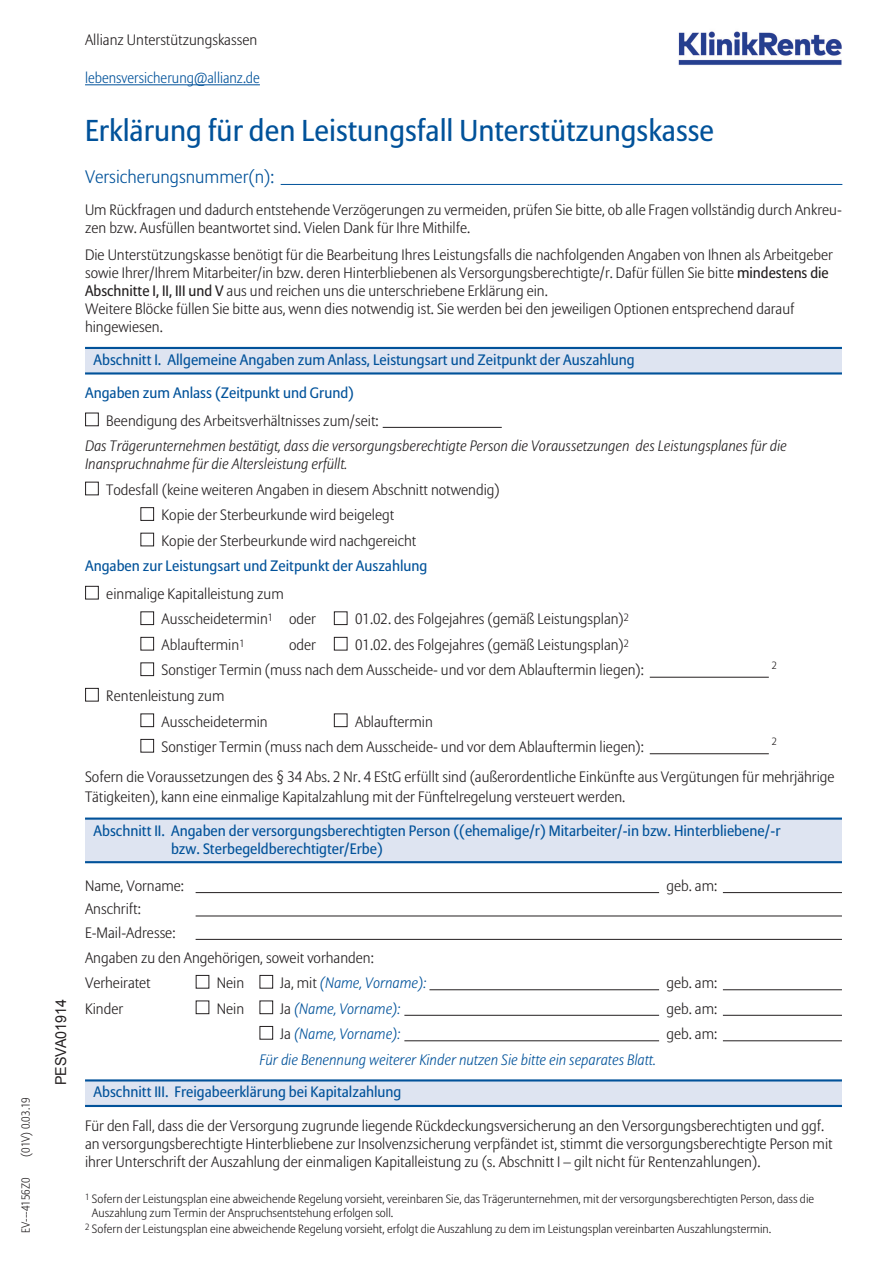
<style>
.page{position:relative;width:893px;height:1263px;background:#fff}
.page>*{position:absolute;margin:0;border:0;box-sizing:border-box;transform-origin:0 0}
.t1{font:30px "Allianz Sans";color:#01529a}
.t2{font:300 18px "Allianz Sans";color:#01529a}
.t3{font:300 15px/25.5px "Allianz Sans";color:#231f20}
.t4{font:15px/18px "Allianz Sans";color:#01529a}
.t5{font:italic 300 15px/18px "Allianz Sans";color:#231f20}
.t6{font:italic 300 15px "Allianz Sans";color:#01529a}
.t7{font:300 15px "Allianz Sans";color:#01529a;scale:.95 1}
.t8{font:15px "Arial";color:#231f20;scale:.95 1}
.t9{font:300 12px/13.8px "Allianz Sans";color:#231f20}
.t10{font:300 11.7px "Allianz Sans";color:#231f20;scale:.95 1}
.t11{font:300 10.5px "Allianz Sans";color:#231f20}
.s1{font-weight:400}
.s2{font-style:normal;color:#231f20}
</style>
<div class="page">
<div style="left:85px;top:347px;width:757px;height:26px;background:#dee4f1"></div>
<div style="left:85px;top:1080px;width:757px;height:25px;background:#dee4f1"></div>
<div style="left:85px;top:818px;width:757px;height:44px;background:#dee4f1"></div>
<hr style="left:85px;top:84px;width:175px;height:1px;background:#01529a">
<hr style="left:281px;top:184px;width:561px;height:1px;background:#01529a">
<hr style="left:85px;top:347px;width:757px;height:2px;background:#01529a">
<hr style="left:85px;top:1079px;width:757px;height:2px;background:#01529a">
<hr style="left:85px;top:817px;width:757px;height:3px;background:#01529a">
<hr style="left:85px;top:372px;width:757px;height:2px;background:#01529a">
<hr style="left:85px;top:1105px;width:757px;height:2px;background:#01529a">
<hr style="left:85px;top:861px;width:757px;height:2px;background:#01529a">
<hr style="left:383px;top:427px;width:119px;height:1px;background:#231f20">
<hr style="left:650px;top:677px;width:119px;height:1px;background:#231f20">
<hr style="left:650px;top:753px;width:119px;height:1px;background:#231f20">
<hr style="left:429px;top:989px;width:230px;height:1px;background:#231f20">
<hr style="left:404px;top:1015px;width:255px;height:1px;background:#231f20">
<hr style="left:404px;top:1040px;width:255px;height:1px;background:#231f20">
<hr style="left:723px;top:989px;width:119px;height:1px;background:#231f20">
<hr style="left:723px;top:1015px;width:119px;height:1px;background:#231f20">
<hr style="left:723px;top:1040px;width:119px;height:1px;background:#231f20">
<img style="left:678px;top:31px;width:164px;height:34px">
<div style="left:196px;top:975px;width:13px;height:13px;border:1px solid #231f20"></div>
<div style="left:196px;top:1000px;width:13px;height:14px;border:1px solid #231f20"></div>
<div style="left:259px;top:975px;width:14px;height:13px;border:1px solid #231f20"></div>
<div style="left:259px;top:1000px;width:14px;height:14px;border:1px solid #231f20"></div>
<div style="left:259px;top:1026px;width:14px;height:14px;border:1px solid #231f20"></div>
<div style="left:85px;top:413px;width:14px;height:13px;border:1px solid #231f20"></div>
<div style="left:85px;top:586px;width:14px;height:13px;border:1px solid #231f20"></div>
<div style="left:85px;top:688px;width:14px;height:13px;border:1px solid #231f20"></div>
<div style="left:85px;top:482px;width:14px;height:13px;border:1px solid #231f20"></div>
<div style="left:140px;top:507px;width:14px;height:14px;border:1px solid #231f20"></div>
<div style="left:140px;top:611px;width:14px;height:14px;border:1px solid #231f20"></div>
<div style="left:140px;top:713px;width:14px;height:14px;border:1px solid #231f20"></div>
<div style="left:140px;top:637px;width:14px;height:13px;border:1px solid #231f20"></div>
<div style="left:334px;top:713px;width:13px;height:14px;border:1px solid #231f20"></div>
<div style="left:140px;top:662px;width:14px;height:14px;border:1px solid #231f20"></div>
<div style="left:140px;top:739px;width:14px;height:13px;border:1px solid #231f20"></div>
<div style="left:334px;top:611px;width:13px;height:14px;border:1px solid #231f20"></div>
<div style="left:334px;top:637px;width:13px;height:13px;border:1px solid #231f20"></div>
<div style="left:140px;top:533px;width:14px;height:13px;border:1px solid #231f20"></div>
<hr style="left:196px;top:892px;width:463px;height:1px;background:#231f20">
<hr style="left:723px;top:892px;width:119px;height:1px;background:#231f20">
<hr style="left:196px;top:915px;width:646px;height:1px;background:#231f20">
<hr style="left:196px;top:939px;width:646px;height:1px;background:#231f20">
<p class="t10" style="left:19px;top:1157px;width:64px;rotate:-90deg">(01V) 0.03.19</p>
<p class="t10" style="left:19px;top:1233px;width:60px;rotate:-90deg">EV---4156Z0</p>
<p class="t8" style="left:53px;top:1085px;width:92px;rotate:-90deg">PESVA01914</p>
<p class="t3" style="left:85px;top:28px;width:174px">Allianz Unterstützungskassen</p>
<p class="t7" style="left:85px;top:69px;width:186px">lebensversicherung@allianz.de</p>
<h1 class="t1" style="left:85px;top:113px;width:631px">Erklärung für den Leistungsfall Unterstützungskasse</h1>
<p class="t2" style="left:85px;top:166px;width:191px">Versicherungsnummer(n):</p>
<p class="t3" style="left:85px;top:202px;width:758px;line-height:18.1px">Um Rückfragen und dadurch entstehende Verzögerungen zu vermeiden, prüfen Sie bitte, ob alle Fragen vollständig durch Ankreu&shy;zen bzw. Ausfüllen beantwortet sind. Vielen Dank für Ihre Mithilfe.</p>
<p class="t3" style="left:85px;top:246px;width:749px;line-height:18px">Die Unterstützungskasse benötigt für die Bearbeitung Ihres Leistungsfalls die nachfolgenden Angaben von Ihnen als Arbeitgeber sowie Ihrer/Ihrem Mitarbeiter/in bzw. deren Hinterbliebenen als Versorgungsberechtigte/r. Dafür füllen Sie bitte <span class="s1">mindestens die Abschnitte I, II, III und V</span> aus und reichen uns die unterschriebene Erklärung ein.<br>Weitere Blöcke füllen Sie bitte aus, wenn dies notwendig ist. Sie werden bei den jeweiligen Optionen entsprechend darauf hingewiesen.</p>
<p class="t4" style="left:94px;top:351px;width:543px">Abschnitt I. Allgemeine Angaben zum Anlass, Leistungsart und Zeitpunkt der Auszahlung</p>
<p class="t4" style="left:85px;top:384px;width:270px">Angaben zum Anlass (Zeitpunkt und Grund)</p>
<p class="t3" style="left:106px;top:408px;width:274px">Beendigung des Arbeitsverhältnisses zum/seit:</p>
<p class="t5" style="left:85px;top:438px;width:703px">Das Trägerunternehmen bestätigt, dass die versorgungsberechtigte Person die Voraussetzungen des Leistungsplanes für die<br>Inanspruchnahme für die Altersleistung erfüllt.</p>
<p class="t3" style="left:162px;top:477px;width:340px;text-indent:-55px">Todesfall (keine weiteren Angaben in diesem Abschnitt notwendig)<br>Kopie der Sterbeurkunde wird beigelegt</p>
<p class="t3" style="left:162px;top:528px;width:256px">Kopie der Sterbeurkunde wird nachgereicht</p>
<p class="t4" style="left:85px;top:558px;width:344px">Angaben zur Leistungsart und Zeitpunkt der Auszahlung</p>
<p class="t3" style="left:106px;top:582px;width:179px">einmalige Kapitalleistung zum</p>
<p class="t3" style="left:162px;top:607px;width:113px">Ausscheidetermin<sup>1</sup></p>
<p class="t3" style="left:162px;top:633px;width:84px">Ablauftermin<sup>1</sup></p>
<p class="t3" style="left:289px;top:607px;width:28px">oder oder</p>
<p class="t3" style="left:355px;top:607px;width:276px">01.02. des Folgejahres (gemäß Leistungsplan)<sup>2<br></sup>01.02. des Folgejahres (gemäß Leistungsplan)<sup>2</sup></p>
<p class="t3" style="left:162px;top:658px;width:484px">Sonstiger Termin (muss nach dem Ausscheide- und vor dem Ablauftermin liegen):</p>
<p class="t3" style="left:106px;top:684px;width:120px">Rentenleistung zum</p>
<p class="t3" style="left:162px;top:709px;width:108px">Ausscheidetermin</p>
<p class="t3" style="left:355px;top:709px;width:79px">Ablauftermin</p>
<p class="t11" style="left:772px;top:659px;width:7px">2</p>
<p class="t11" style="left:772px;top:735px;width:7px">2</p>
<p class="t3" style="left:85px;top:733px;width:751px;line-height:29.7px;text-indent:77px">Sonstiger Termin (muss nach dem Ausscheide- und vor dem Ablauftermin liegen):<br>Sofern die Voraussetzungen des § 34 Abs. 2 Nr. 4 EStG erfüllt sind (außerordentliche Einkünfte aus Vergütungen für mehrjährige</p>
<p class="t3" style="left:85px;top:784px;width:542px">Tätigkeiten), kann eine einmalige Kapitalzahlung mit der Fünftelregelung versteuert werden.</p>
<p class="t4" style="left:171px;top:822px;width:611px;text-indent:-78px">Abschnitt II. Angaben der versorgungsberechtigten Person ((ehemalige/r) Mitarbeiter/-in bzw. Hinterbliebene/-r bzw. Sterbegeldberechtigter/Erbe)</p>
<p class="t3" style="left:85px;top:873px;width:100px">Name, Vorname:</p>
<p class="t3" style="left:666px;top:873px;width:52px">geb. am:</p>
<p class="t3" style="left:85px;top:898px;width:92px;line-height:23.4px">Anschrift:<br>E-Mail-Adresse:</p>
<p class="t3" style="left:85px;top:945px;width:290px">Angaben zu den Angehörigen, soweit vorhanden:<br>Verheiratet<br>Kinder</p>
<p class="t3" style="left:217px;top:971px;width:29px">Nein<br>Nein</p>
<p class="t6" style="left:281px;top:974px;width:147px"><span class="s2">Ja, mit</span> (Name, Vorname):</p>
<p class="t6" style="left:281px;top:999px;width:121px"><span class="s2">Ja</span> (Name, Vorname):</p>
<p class="t6" style="left:281px;top:1025px;width:121px"><span class="s2">Ja</span> (Name, Vorname):</p>
<p class="t6" style="left:259px;top:1050px;width:398px">Für die Benennung weiterer Kinder nutzen Sie bitte ein separates Blatt.</p>
<p class="t4" style="left:94px;top:1084px;width:309px">Abschnitt III. Freigabeerklärung bei Kapitalzahlung</p>
<p class="t3" style="left:666px;top:971px;width:52px;text-align:justify">geb. am: geb. am: geb. am:</p>
<p class="t3" style="left:85px;top:1117px;width:749px;line-height:18.1px">Für den Fall, dass die der Versorgung zugrunde liegende Rückdeckungsversicherung an den Versorgungsberechtigten und ggf. an versorgungsberechtigte Hinterbliebene zur Insolvenzsicherung verpfändet ist, stimmt die versorgungsberechtigte Person mit ihrer Unterschrift der Auszahlung der einmaligen Kapitalleistung zu (s. Abschnitt I – gilt nicht für Rentenzahlungen).</p>
<p class="t9" style="left:92px;top:1192px;width:724px;text-indent:-7px"><sup>1</sup> Sofern der Leistungsplan eine abweichende Regelung vorsieht, vereinbaren Sie, das Trägerunternehmen, mit der versorgungsberechtigten Person, dass die<br>Auszahlung zum Termin der Anspruchsentstehung erfolgen soll.</p>
<p class="t9" style="left:85px;top:1222px;width:688px"><sup>2</sup> Sofern der Leistungsplan eine abweichende Regelung vorsieht, erfolgt die Auszahlung zu dem im Leistungsplan vereinbarten Auszahlungstermin.</p>
</div>
